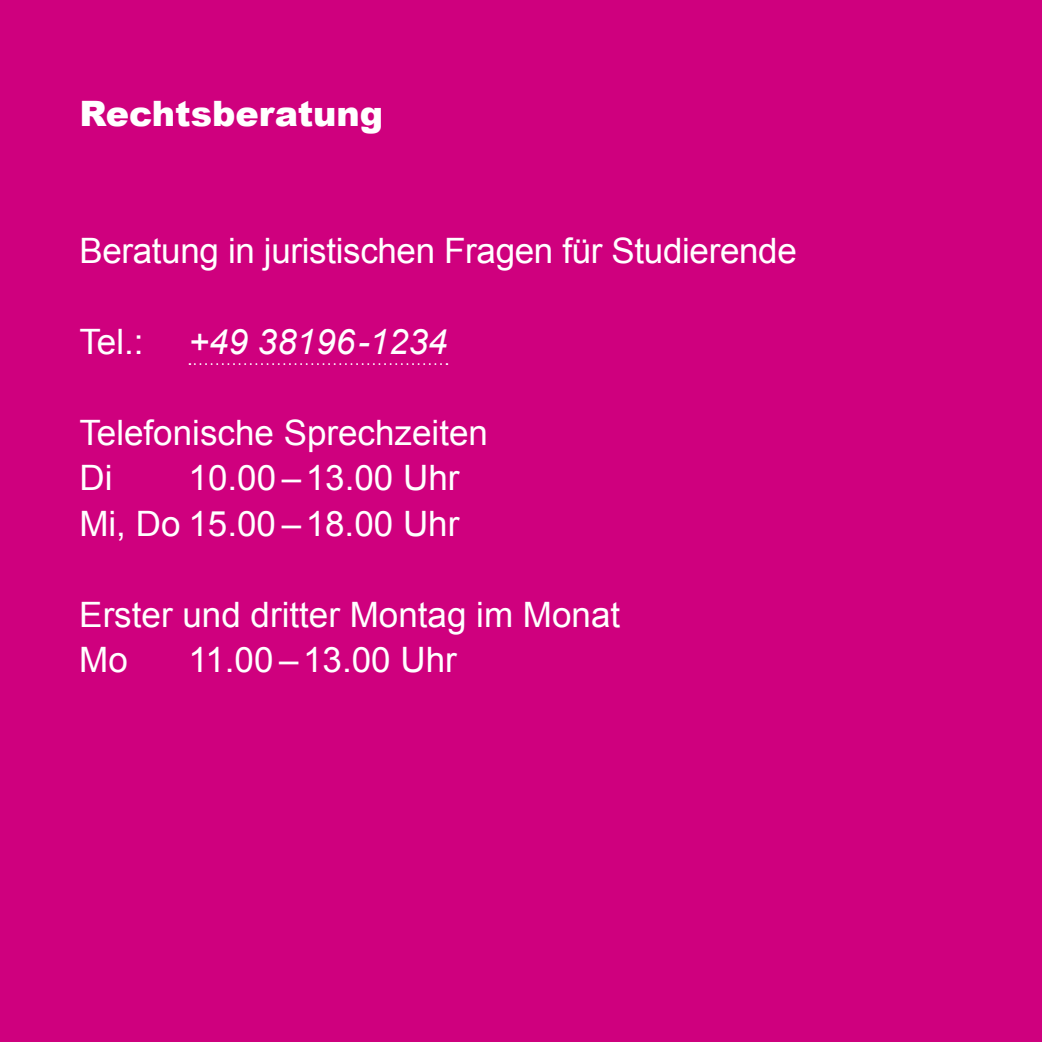
<style>
.page{position:relative;width:1042px;height:1042px;background:#cf007e}
.page>*{position:absolute;margin:0;border:0;box-sizing:border-box;transform-origin:0 0}
.t1{font:35px/45.5px "Arial";color:#fff}
.t2{font:900 35px "Arial";color:#fff}
.t3{font:italic 35px "Arial";color:#fff}
</style>
<div class="page">
<svg style="left:189px;top:363px;width:258px;height:2px"></svg>
<p class="t2" style="left:79px;top:88px;width:305px">Rechtsberatung</p>
<p class="t1" style="left:79px;top:228px;width:719px">Beratung in juristischen Fragen für Studierende</p>
<p class="t1" style="left:79px;top:319px;width:66px">Tel.:</p>
<p class="t3" style="left:189px;top:319px;width:260px">+49 38196-1234</p>
<p class="t1" style="left:79px;top:410px;width:410px">Telefonische Sprechzeiten<br>Di</p>
<p class="t1" style="left:79px;top:455px;width:382px;text-align:right">10.00 –13.00 Uhr<br>Mi, Do 15.00 –18.00 Uhr</p>
<p class="t1" style="left:79px;top:592px;width:542px">Erster und dritter Montag im Monat<br>Mo</p>
<p class="t1" style="left:188px;top:637px;width:270px">11.00 –13.00 Uhr</p>
</div>
